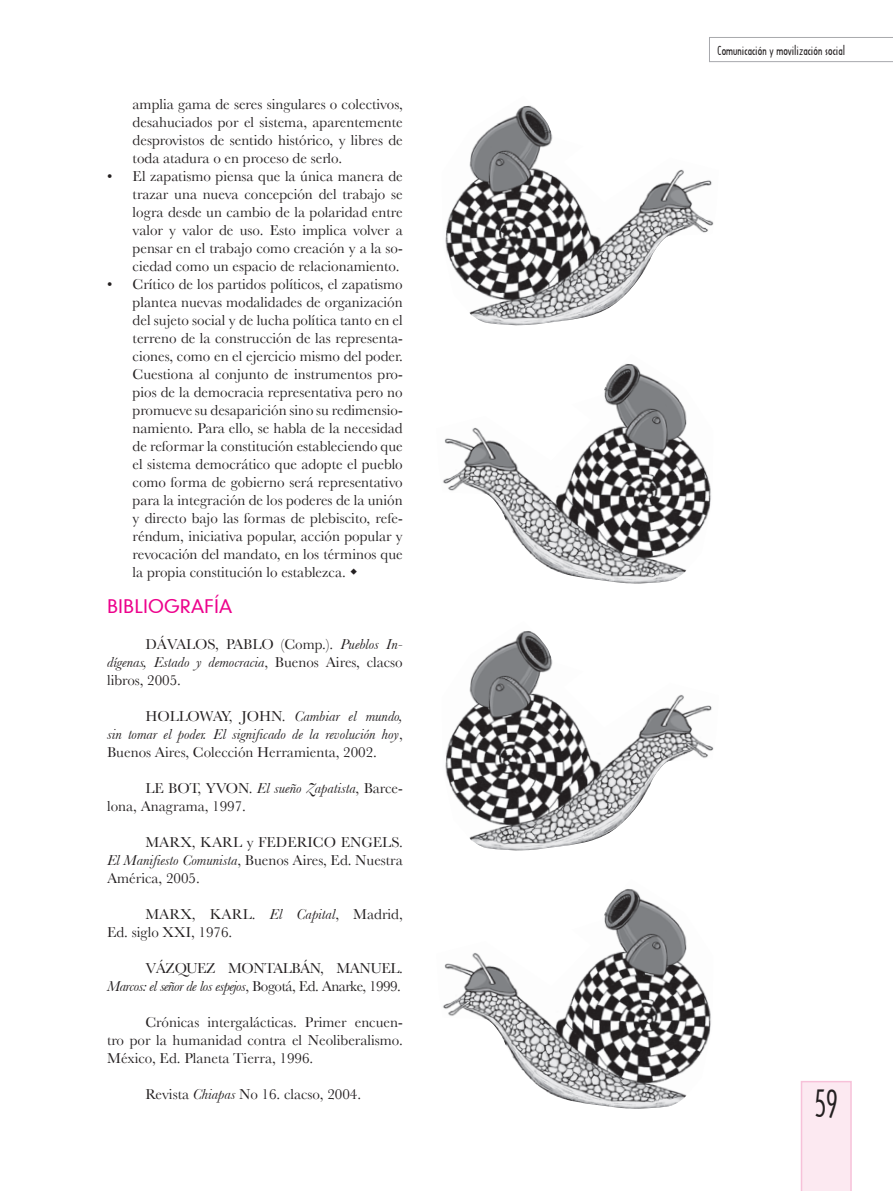
<style>
.page{position:relative;width:893px;height:1191px;background:#fff}
.page>*{position:absolute;margin:0;border:0;box-sizing:border-box;transform-origin:0 0}
.t1{font:36px "Architecture Plain";color:#231f20;scale:.8 1}
.t2{font:18px "Geometric 706 BT Medium B";color:#ed028c}
.t3{font:15px/18px "Baskerville";color:#231f20;text-align:justify}
.t4{font:italic 15px/18px "Baskerville";color:#231f20;text-align:justify}
.t5{font:italic 15px/18px "Baskerville";letter-spacing:-.03em;color:#231f20;text-align:right}
.t6{font:12px "Architecture Plain";color:#231f20}
.s1{font-style:italic}
.s2{font-style:normal}
</style>
<div class="page">
<img style="left:445px;top:105px;width:269px;height:221px">
<img style="left:443px;top:364px;width:268px;height:220px">
<img style="left:445px;top:631px;width:269px;height:220px">
<img style="left:443px;top:889px;width:268px;height:220px">
<svg style="left:800px;top:1081px;width:51px;height:110px"></svg>
<svg style="left:709px;top:37px;width:183px;height:25px"></svg>
<p class="t3" style="left:133px;top:95px;width:272px">amplia gama de seres singulares o colectivos, desahuciados por el sistema, aparentemente desprovistos de sentido histórico, y libres de toda atadura o en proceso de serlo.</p>
<p class="t3" style="left:133px;top:167px;width:272px;text-indent:-26px">• El zapatismo piensa que la única manera de trazar una nueva concepción del trabajo se logra desde un cambio de la polaridad entre valor y valor de uso. Esto implica volver a pensar en el trabajo como creación y a la so&shy;ciedad como un espacio de relacionamiento.</p>
<p class="t3" style="left:133px;top:275px;width:272px;text-indent:-26px">• Crítico de los partidos políticos, el zapatismo plantea nuevas modalidades de organización del sujeto social y de lucha política tanto en el terreno de la construcción de las representa&shy;ciones, como en el ejercicio mismo del poder.<br>Cuestiona al conjunto de instrumentos pro&shy;pios de la democracia representativa pero no promueve su desaparición sino su redimensio&shy;namiento. Para ello, se habla de la necesidad de reformar la constitución estableciendo que el sistema democrático que adopte el pueblo como forma de gobierno será representativo para la integración de los poderes de la unión y directo bajo las formas de plebiscito, refe&shy;réndum, iniciativa popular, acción popular y revocación del mandato, en los términos que la propia constitución lo establezca.</p>
<p class="t2" style="left:107px;top:594px;width:40px">BI BLIOG</p>
<p class="t2" style="left:180px;top:594px;width:54px">RAF ÍA</p>
<p class="t3" style="left:145px;top:635px;width:42px">Dávalos</p>
<p class="t3" style="left:215px;top:635px;width:29px">, Pablo</p>
<p class="t3" style="left:107px;top:635px;width:297px;text-indent:174px">(Comp.). <span class="s1">Pueblos In&shy;dígenas, Estado y democracia</span>, Buenos Aires, clacso libros, 2005.</p>
<p class="t3" style="left:145px;top:707px;width:24px">Hollo</p>
<p class="t3" style="left:199px;top:707px;width:60px">way, John</p>
<p class="t4" style="left:107px;top:707px;width:297px;text-indent:175px"><span class="s2">.</span> Cambiar el mundo, sin tomar el poder. El significado de la revolución hoy<span class="s2">, Buenos Aires, Colección Herramienta, 2002.</span></p>
<p class="t3" style="left:107px;top:779px;width:297px;text-indent:38px">Le Bot, Yvon. <span class="s1">El sueño Zapatista</span>, Barce&shy;lona, Anagrama, 1997.</p>
<p class="t3" style="left:145px;top:833px;width:26px">Marx</p>
<p class="t3" style="left:192px;top:833px;width:32px">, Karl</p>
<p class="t3" style="left:247px;top:833px;width:31px">y Federico</p>
<p class="t3" style="left:340px;top:833px;width:21px">Engels</p>
<p class="t3" style="left:107px;top:833px;width:297px;text-indent:292px">.<br><span class="s1">El Manifiesto Comunista</span>, Buenos Aires, Ed. Nuestra América, 2005.</p>
<p class="t3" style="left:145px;top:905px;width:26px">Marx</p>
<p class="t3" style="left:192px;top:905px;width:41px">, Karl</p>
<p class="t3" style="left:252px;top:905px;width:152px">. <span class="s1">El Capital</span>, Madrid,</p>
<p class="t3" style="left:107px;top:923px;width:66px">Ed. siglo xxi</p>
<p class="t3" style="left:191px;top:923px;width:43px">, 1976.</p>
<p class="t3" style="left:145px;top:959px;width:46px">Váz quez</p>
<p class="t3" style="left:228px;top:959px;width:25px">Montalb</p>
<p class="t3" style="left:300px;top:959px;width:61px">án, Manuel</p>
<p class="t5" style="left:107px;top:959px;width:297px"><span class="s2">.<br></span>Marcos: el señor de los espejos<span class="s2">, Bogotá, Ed. Anarke, 1999.</span></p>
<p class="t3" style="left:107px;top:1013px;width:297px;text-indent:38px">Crónicas intergalácticas. Primer encuen&shy;tro por la humanidad contra el Neoliberalismo.<br>México, Ed. Planeta Tierra, 1996.</p>
<p class="t3" style="left:145px;top:1085px;width:217px">Revista <span class="s1">Chiapas</span> No 16. clacso, 2004.</p>
<p class="t6" style="left:717px;top:43px;width:129px">Comunicación y movilización social</p>
<h1 class="t1" style="left:814px;top:1081px;width:30px">59</h1>
</div>
